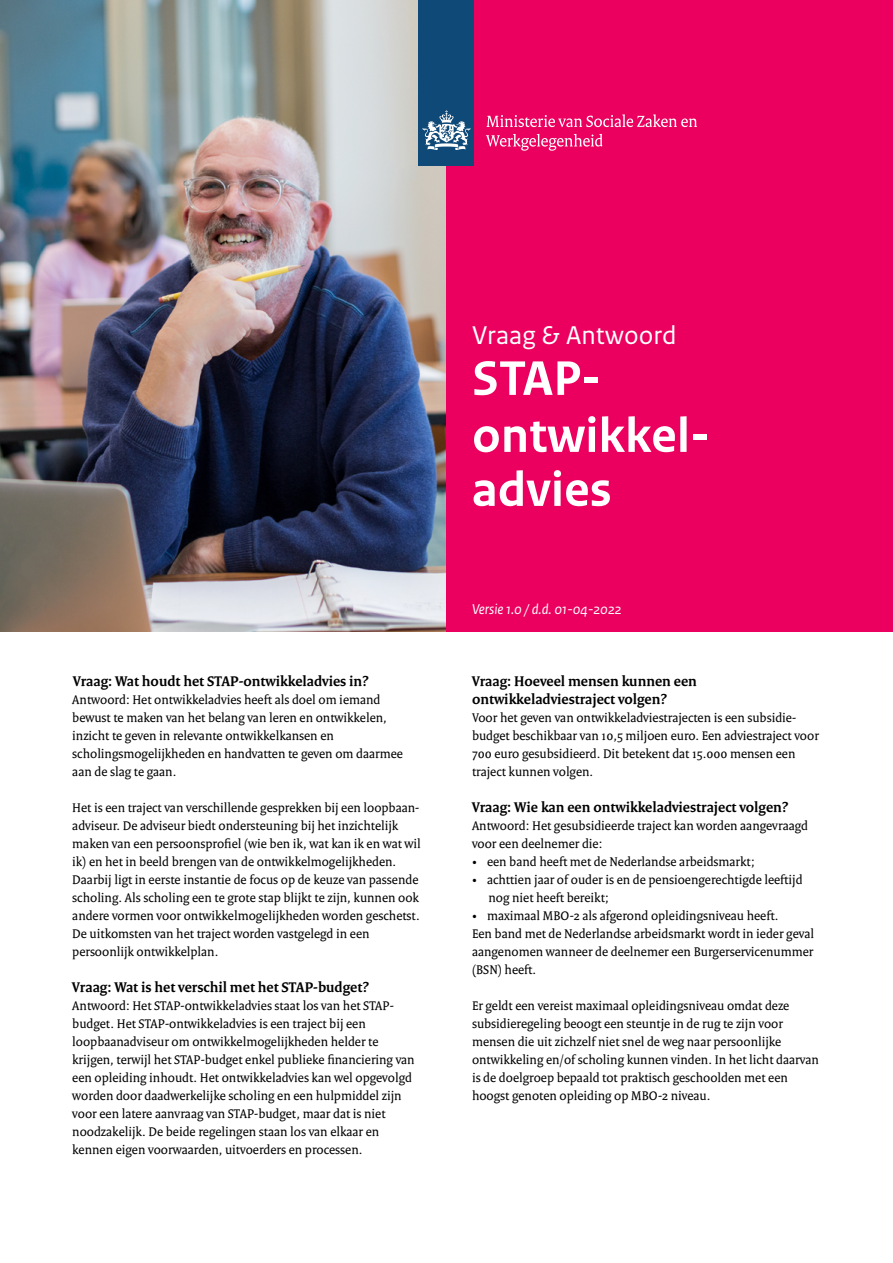
<style>
.page{position:relative;width:893px;height:1263px;background:#fff}
.page>*{position:absolute;margin:0;border:0;box-sizing:border-box;transform-origin:0 0}
._01_RO_Titel{font:700 51px "Rijksoverheid Sans Text";color:#fff}
._01_RO_Titel-2{font:27px "Rijksoverheid Sans Text";color:#fff}
._10_RO_Broodtekst{font:700 15px "Rijksoverheid Serif";color:#000}
._05_RO_Alineakop{font:700 15px "Rijksoverheid Serif";color:#000}
.t1{font:italic 15px "Rijksoverheid Sans Text";color:#fff}
._10_RO_Broodtekst-2{font:13.5px/18px "Rijksoverheid Serif";color:#000}
._05_RO_Alineakop-2{font:13.5px/18px "Rijksoverheid Serif";color:#000}
</style>
<div class="page">
<img style="left:0;top:0;width:446px;height:631px">
<div style="left:446px;top:0;width:447px;height:631px;background:#ec005f"></div>
<div style="left:419px;top:0;width:55px;height:166px;background:#0f4978"></div>
<svg style="left:423px;top:110px;width:47px;height:40px"></svg>
<svg style="left:486px;top:114px;width:211px;height:13px"></svg>
<svg style="left:486px;top:134px;width:116px;height:17px"></svg>
<p class="_05_RO_Alineakop" style="left:73px;top:672px;width:297px">Vraag: Wat houdt het STAP-ontwikkeladvies in?</p>
<p class="_10_RO_Broodtekst-2" style="left:72px;top:690px;width:332px">Antwoord: Het ontwikkeladvies heeft als doel om iemand bewust te maken van het belang van leren en ontwikkelen, inzicht te geven in relevante ontwikkelkansen en scholingsmogelijkheden en handvatten te geven om daarmee aan de slag te gaan.</p>
<p class="_10_RO_Broodtekst-2" style="left:72px;top:798px;width:350px">Het is een traject van verschillende gesprekken bij een loopbaan&shy;adviseur. De adviseur biedt ondersteuning bij het inzichtelijk maken van een persoonsprofiel (wie ben ik, wat kan ik en wat wil ik) en het in beeld brengen van de ontwikkelmogelijkheden.<br>Daarbij ligt in eerste instantie de focus op de keuze van passende scholing. Als scholing een te grote stap blijkt te zijn, kunnen ook andere vormen voor ontwikkelmogelijkheden worden geschetst.<br>De uitkomsten van het traject worden vastgelegd in een persoonlijk ontwikkelplan.</p>
<p class="_10_RO_Broodtekst" style="left:72px;top:978px;width:298px">Vraag: Wat is het verschil met het STAP-budget?</p>
<p class="_10_RO_Broodtekst-2" style="left:72px;top:996px;width:344px">Antwoord: Het STAP-ontwikkeladvies staat los van het STAP&shy;budget. Het STAP-ontwikkeladvies is een traject bij een loopbaanadviseur om ontwikkelmogelijkheden helder te krijgen, terwijl het STAP-budget enkel publieke financiering van een opleiding inhoudt. Het ontwikkeladvies kan wel opgevolgd worden door daadwerkelijke scholing en een hulpmiddel zijn voor een latere aanvraag van STAP-budget, maar dat is niet noodzakelijk. De beide regelingen staan los van elkaar en kennen eigen voorwaarden, uitvoerders en processen.</p>
<p class="_01_RO_Titel-2" style="left:472px;top:320px;width:206px">Vraag &amp; Antwoord</p>
<p class="_01_RO_Titel" style="left:472px;top:349px;width:131px">STAP-</p>
<p class="_01_RO_Titel" style="left:472px;top:406px;width:239px">ontwikkel-</p>
<p class="_01_RO_Titel" style="left:472px;top:460px;width:141px">advies</p>
<p class="t1" style="left:472px;top:601px;width:151px">Versie 1.0 / d.d. 01-04-2022</p>
<p class="_10_RO_Broodtekst" style="left:472px;top:672px;width:226px">Vraag: Hoeveel mensen kunnen een</p>
<p class="_10_RO_Broodtekst" style="left:472px;top:690px;width:197px">ontwikkeladviestraject volgen?</p>
<p class="_10_RO_Broodtekst-2" style="left:472px;top:708px;width:348px">Voor het geven van ontwikkeladviestrajecten is een subsidie&shy;budget beschikbaar van 10,5 miljoen euro. Een adviestraject voor 700 euro gesubsidieerd. Dit betekent dat 15.000 mensen een traject kunnen volgen.</p>
<p class="_10_RO_Broodtekst" style="left:472px;top:798px;width:318px">Vraag: Wie kan een ontwikkeladviestraject volgen?</p>
<p class="_05_RO_Alineakop-2" style="left:472px;top:816px;width:338px">Antwoord: Het gesubsidieerde traject kan worden aangevraagd voor een deelnemer die:</p>
<p class="_05_RO_Alineakop-2" style="left:472px;top:852px;width:284px">• een band heeft met de Nederlandse arbeidsmarkt;</p>
<p class="_05_RO_Alineakop-2" style="left:488px;top:870px;width:316px;text-indent:-16px">• achttien jaar of ouder is en de pensioengerechtigde leeftijd nog niet heeft bereikt;</p>
<p class="_05_RO_Alineakop-2" style="left:472px;top:906px;width:308px">• maximaal MBO-2 als afgerond opleidingsniveau heeft.</p>
<p class="_05_RO_Alineakop-2" style="left:472px;top:924px;width:344px;text-align:justify">Een band met de Nederlandse arbeidsmarkt wordt in ieder geval aangenomen wanneer de deelnemer een Burgerservicenummer (BSN) heeft.</p>
<p class="_05_RO_Alineakop-2" style="left:472px;top:996px;width:348px">Er geldt een vereist maximaal opleidingsniveau omdat deze subsidieregeling beoogt een steuntje in de rug te zijn voor mensen die uit zichzelf niet snel de weg naar persoonlijke ontwikkeling en/of scholing kunnen vinden. In het licht daarvan is de doelgroep bepaald tot praktisch geschoolden met een hoogst genoten opleiding op MBO-2 niveau.</p>
</div>
